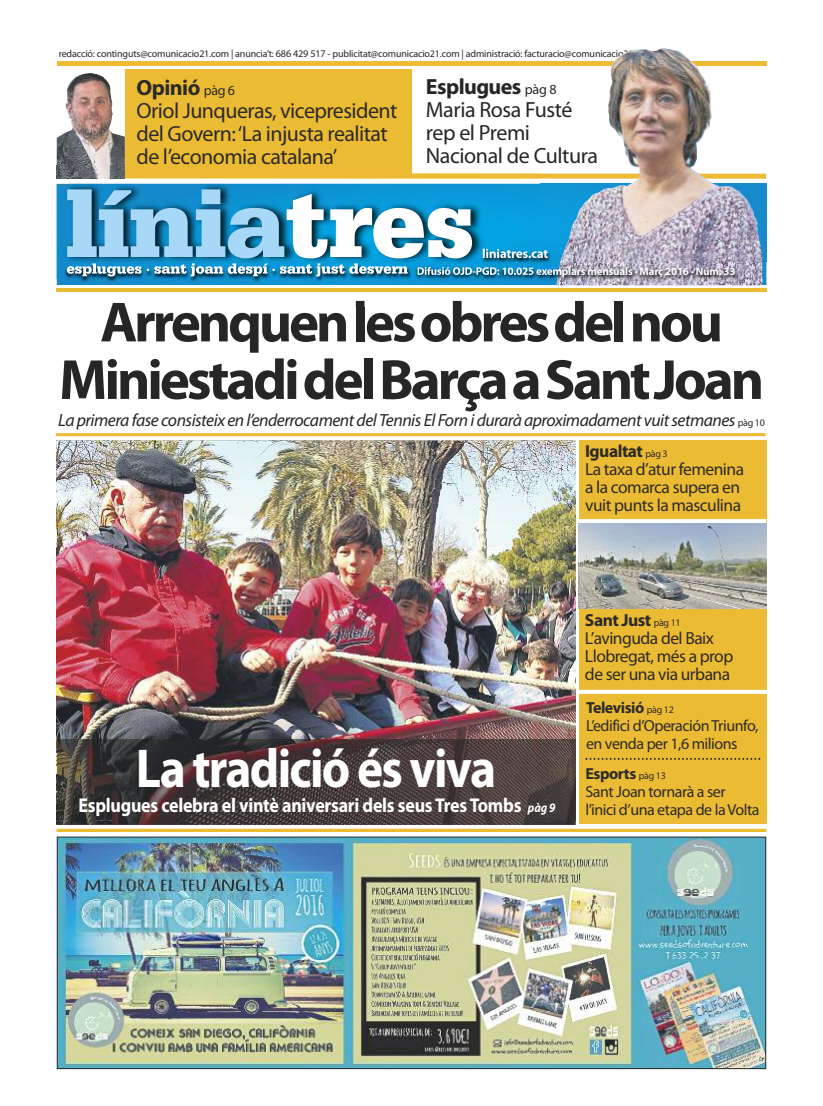
<style>
.page{position:relative;width:823px;height:1106px;background:#fff}
.page>*{position:absolute;margin:0;border:0;box-sizing:border-box;transform-origin:0 0}
.t1{font:900 100px "Serifa";letter-spacing:-.015em;color:#a7d8f7}
.t2{font:700 57px/57.5px "Myriad Pro";letter-spacing:-.055em;color:#272627;text-align:center}
.t3{font:700 55px "Myriad Pro";letter-spacing:-.035em;color:#fff;scale:.9 1}
.t4{font:22px/23px "Myriad Pro";letter-spacing:-.025em;color:#2d2b29}
.t5{font:22px/23px "Myriad Pro";letter-spacing:-.02em;color:#272627}
.t6{font:700 20px "Myriad Pro";letter-spacing:-.015em;color:#fff;scale:.9 1}
.t7{font:italic 17.6px "Myriad Pro";letter-spacing:-.025em;color:#272627}
.t8{font:17.5px/18px "Myriad Pro";letter-spacing:-.03em;color:#2d2b29}
.t9{font:16px/18px "Myriad Pro";letter-spacing:-.03em;color:#2d2b29}
.t10{font:10px "Myriad Pro";letter-spacing:-.015em;color:#272627}
.s1{font-size:10.2px}
.s2{font-weight:700}
.s3{font-size:14px}
.s4{color:#fff}
.s5{font-style:normal;font-size:10px}
.s6{font-size:10px}
.s7{font-style:italic;font-size:13px}
</style>
<div class="page">
<img style="left:59px;top:838px;width:704px;height:229px">
<div style="left:57px;top:836px;width:708px;height:233px;border:1px solid #272627"></div>
<hr style="left:57px;top:829px;width:708px;height:3px;background:#edbb34">
<img style="left:57px;top:440px;width:517px;height:384px">
<hr style="left:574px;top:739px;width:1px;height:85px;background:#7d7d7d">
<img style="left:58px;top:739px;width:516px;height:85px">
<hr style="left:57px;top:61px;width:709px;height:4px;background:#edbb34">
<div style="left:57px;top:173px;width:708px;height:6px;background:#edbb34"></div>
<img style="left:556px;top:48px;width:206px;height:214px">
<hr style="left:56px;top:433px;width:709px;height:3px;background:#edbb34">
<div style="left:578px;top:440px;width:187px;height:384px;background:#ecbb34"></div>
<svg style="left:578px;top:519px;width:187px;height:4px"></svg>
<svg style="left:578px;top:690px;width:189px;height:4px"></svg>
<img style="left:578px;top:523px;width:187px;height:85px">
<svg style="left:585px;top:758px;width:174px;height:2px"></svg>
<div style="left:125px;top:69px;width:286px;height:107px;background:#ecbb34"></div>
<img style="left:57px;top:73px;width:68px;height:92px">
<img style="left:111px;top:301px;width:254px;height:6px">
<img style="left:539px;top:262px;width:228px;height:30px">
<img style="left:557px;top:262px;width:208px;height:23px">
<img style="left:539px;top:275px;width:18px;height:10px">
<img style="left:539px;top:288px;width:227px;height:3px">
<img style="left:539px;top:244px;width:21px;height:31px">
<svg style="left:557px;top:259px;width:4px;height:16px"></svg>
<img style="left:56px;top:165px;width:483px;height:127px">
<img style="left:57px;top:184px;width:482px;height:101px">
<img style="left:125px;top:173px;width:414px;height:5px">
<svg style="left:57px;top:288px;width:5px;height:3px"></svg>
<img style="left:125px;top:165px;width:286px;height:11px">
<img style="left:57px;top:165px;width:68px;height:14px">
<img style="left:62px;top:262px;width:349px;height:29px">
<img style="left:62px;top:259px;width:377px;height:3px">
<img style="left:67px;top:263px;width:103px;height:13px">
<img style="left:439px;top:262px;width:28px;height:5px">
<img style="left:411px;top:262px;width:28px;height:30px">
<img style="left:417px;top:267px;width:82px;height:9px">
<img style="left:482px;top:249px;width:57px;height:9px">
<p class="t10" style="left:59px;top:50px;width:595px">redacció: continguts@comunicacio21.com | anuncia’t: <span class="s1">686 429 517</span> - publicitat@comunicacio21.com | administració: facturacio@comunicacio21.com</p>
<p class="t5" style="left:425px;top:77px;width:173px"><span class="s2">Esplugues</span> <span class="s3">pàg 8<br></span>Maria Rosa Fusté rep el Premi<br>Nacional de Cultura</p>
<p class="t4" style="left:136px;top:77px;width:262px"><span class="s2">Opinió</span> <span class="s3">pàg 6<br></span>Oriol Junqueras, vicepresident del Govern:‘La injusta realitat de l’economia catalana’</p>
<h1 class="t1" style="left:65px;top:189px;width:411px">línia<span class="s4">tres</span></h1>
<h2 class="t2" style="left:59px;top:298px;width:706px">Arrenquenlesobresdelnou<br>MiniestadidelBarçaaSantJoan</h2>
<p class="t7" style="left:58px;top:413px;width:708px">Laprimerafase consisteix enl’enderrocamentdel Tennis El Forniduraràaproximadament vuitsetmanes <span class="s5">pàg 10</span></p>
<p class="t8" style="left:584px;top:443px;width:160px"><span class="s2">Igualtat</span> <span class="s6">pàg 3<br></span>La taxa d’atur femenina a la comarca supera en vuit punts la masculina</p>
<h3 class="t3" style="left:136px;top:748px;width:401px">La tradició és viva</h3>
<p class="t6" style="left:78px;top:798px;width:531px">Esplugues celebra el vintè aniversari dels seusTresTombs <span class="s7">pàg 9</span></p>
<p class="t8" style="left:584px;top:612px;width:150px"><span class="s2">Sant Just</span> <span class="s6">pàg 11<br></span>L’avinguda del Baix<br>Llobregat, més a prop de ser una via urbana</p>
<p class="t9" style="left:585px;top:700px;width:174px"><span class="s2">Televisió</span> <span class="s6">pàg 12<br></span>L’edifici d’OperaciónTriunfo, en venda per 1,6 milions</p>
<p class="t9" style="left:585px;top:765px;width:176px"><span class="s2">Esports</span> <span class="s6">pàg 13<br></span>Sant Joan tornarà a ser l’inici d’una etapa de laVolta</p>
</div>
